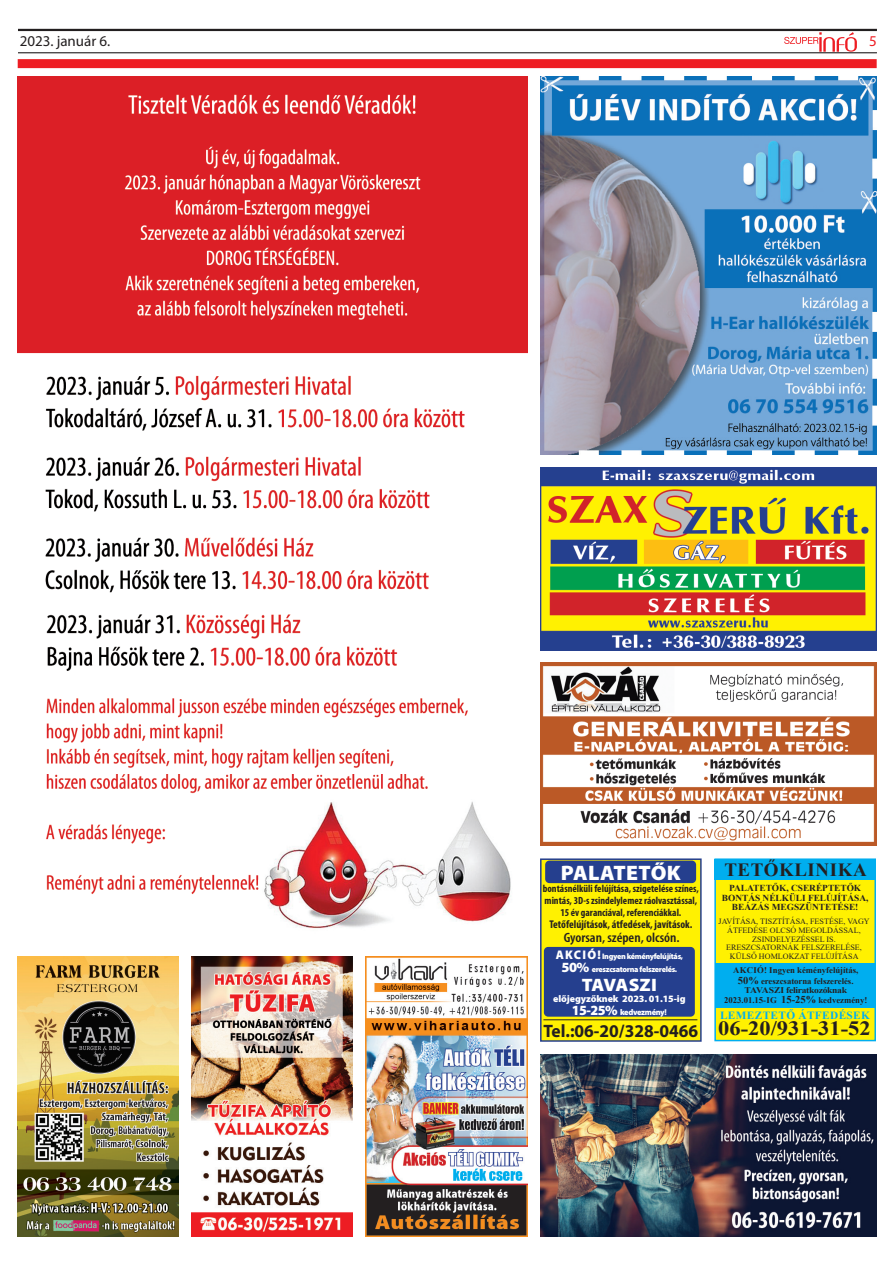
<style>
.page{position:relative;width:893px;height:1263px;background:#fff}
.page>*{position:absolute;margin:0;border:0;box-sizing:border-box;transform-origin:0 0}
.t1{font:900 21px "Myriad Pro";letter-spacing:.02em;color:#fff}
.t2{font:700 20.25px "Times New Roman";color:#231f20;scale:1.11 1}
.t3{font:700 18.6px "Times New Roman";letter-spacing:.03em;color:#231f20}
.t4{font:700 18px "Myriad Pro";color:#231f20}
.t5{font:900 18px "Myriad Pro";letter-spacing:-.015em;color:#fff;scale:1.06 1}
.t6{font:15px "Myriad Pro";color:#231f20}
.t7{font:15px "Myriad Pro";color:#ee1d23}
.t8{font:900 14.1px "Myriad Pro";color:#fff}
.t9{font:600 condensed 13.5px "Myriad Pro";color:#231f20;scale:1.08 1}
.t10{font:700 condensed 11.25px "Myriad Pro";color:#231f20}
.t11{font:700 10.95px "Times New Roman";letter-spacing:.035em;color:#00aeef}
.t12{font:700 condensed 10.5px/12px "Myriad Pro";color:#231f20;text-align:center}
.t13{font:900 9.75px "Myriad Pro";letter-spacing:-.01em;color:#fff}
.t14{font:700 9.15px/9.8px "Times New Roman";color:#231f20;text-align:center}
.t15{font:700 8.7px "Times New Roman";color:#231f20}
.t16{font:700 8.7px "Times New Roman";letter-spacing:-.03em;color:#231f20;scale:1.1 1}
.t17{font:900 8.4px "Myriad Pro";letter-spacing:-.04em;color:#fff}
.t18{font:8.1px/8.7px "Times New Roman";color:#231f20;text-align:center}
.t19{font:900 7.95px "Myriad Pro";letter-spacing:-.04em;color:#fff}
.s1{font-size:12.6px}
.s2{font-size:10.5px}
</style>
<div class="page">
<div style="left:18px;top:59px;width:859px;height:9px;background:#ee1d23"></div>
<hr style="left:18px;top:52px;width:859px;height:1px;background:#231f20">
<hr style="left:18px;top:29px;width:859px;height:2px;background:#231f20">
<svg style="left:784px;top:32px;width:73px;height:20px"></svg>
<img style="left:540px;top:76px;width:336px;height:378px">
<img style="left:191px;top:956px;width:162px;height:281px">
<img style="left:366px;top:956px;width:161px;height:281px">
<div style="left:540px;top:858px;width:162px;height:184px;background:#fff101;border:2px solid #253f8e"></div>
<div style="left:545px;top:860px;width:151px;height:23px;background:#253f8e;border-radius:4px"></div>
<div style="left:544px;top:947px;width:151px;height:70px;background:#253f8e;border-radius:4px"></div>
<hr style="left:543px;top:1019px;width:154px;height:1px;background:#231f20">
<div style="left:714px;top:858px;width:162px;height:183px;background:#fff101;border:2px solid #00aeef"></div>
<div style="left:714px;top:859px;width:160px;height:20px;background:#00aeef"></div>
<div style="left:715px;top:963px;width:160px;height:44px;background:#00aeef"></div>
<img style="left:540px;top:663px;width:336px;height:183px">
<img style="left:540px;top:467px;width:336px;height:183px">
<img style="left:17px;top:76px;width:510px;height:853px">
<img style="left:17px;top:956px;width:162px;height:281px">
<img style="left:540px;top:1054px;width:336px;height:183px">
<p class="t6" style="left:20px;top:32px;width:92px">2023. január 6.</p>
<p class="t7" style="left:869px;top:32px;width:9px">5</p>
<p class="t1" style="left:561px;top:859px;width:122px">PALATETŐK</p>
<p class="t12" style="left:543px;top:882px;width:158px">bontásnélküli felújítása, szigetelése színes, mintás, 3D-s zsindelylemez ráolvasztással,<br>15 év garanciával, referenciákkal.</p>
<p class="t10" style="left:549px;top:917px;width:144px">Tetőfelújítások, átfedések, javítások.</p>
<p class="t9" style="left:564px;top:930px;width:109px">Gyorsan, szépen, olcsón.</p>
<p class="t19" style="left:556px;top:951px;width:129px"><span class="s1">AKCIÓ!</span> Ingyen kéményfelújítás,</p>
<p class="t8" style="left:562px;top:957px;width:29px">50%</p>
<p class="t19" style="left:592px;top:963px;width:87px">ereszcsatorna felszerelés.</p>
<p class="t5" style="left:582px;top:973px;width:72px">TAVASZI</p>
<p class="t13" style="left:553px;top:992px;width:134px">előjegyzőknek 2023. 01.15-ig</p>
<p class="t8" style="left:572px;top:1001px;width:47px">15-25%</p>
<p class="t17" style="left:620px;top:1007px;width:48px">kedvezmény!</p>
<p class="t4" style="left:543px;top:1019px;width:156px">Tel.:06-20/328-0466</p>
<p class="t3" style="left:724px;top:857px;width:144px">TETŐKLINIKA</p>
<p class="t14" style="left:729px;top:883px;width:134px">PALATETŐK, CSERÉPTETŐK</p>
<p class="t14" style="left:722px;top:892px;width:148px">BONTÁS NÉLKÜLI FELÚJÍTÁSA,<br>BEÁZÁS MEGSZÜNTETÉSE!</p>
<p class="t18" style="left:719px;top:917px;width:153px">JAVÍTÁSA, TISZTÍTÁSA, FESTÉSE, VAGY<br>ÁTFEDÉSE OLCSÓ MEGOLDÁSSAL,</p>
<p class="t18" style="left:752px;top:934px;width:85px">ZSINDELYEZÉSSEL IS.</p>
<p class="t18" style="left:726px;top:943px;width:137px">ERESZCSATORNÁK FELSZERELÉSE,<br>KÜLSŐ HOMLOKZAT FELÚJÍTÁSA</p>
<p class="t15" style="left:733px;top:964px;width:127px">AKCIÓ! Ingyen kéményfelújítás,</p>
<p class="t15" style="left:738px;top:975px;width:117px"><span class="s2">50%</span> ereszcsatorna felszerelés.</p>
<p class="t16" style="left:744px;top:984px;width:95px">TAVASZI feliratkozóknak</p>
<p class="t15" style="left:724px;top:994px;width:145px">2023.01.15-IG <span class="s2">15-25%</span> kedvezmény!</p>
<p class="t11" style="left:720px;top:1007px;width:151px">LEMEZTETŐ ÁTFEDÉSEK</p>
<p class="t2" style="left:718px;top:1014px;width:139px">06-20/931-31-52</p>
</div>
